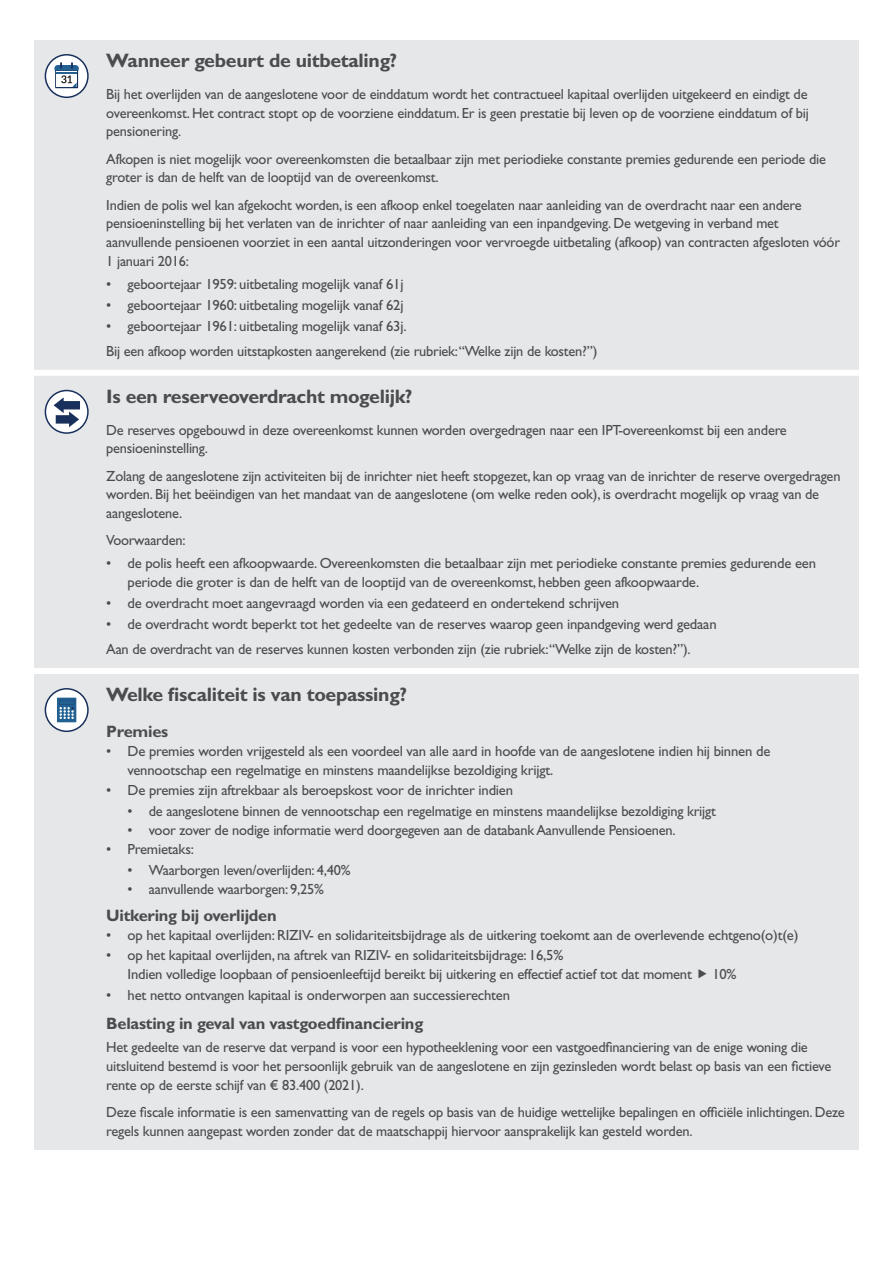
<style>
.page{position:relative;width:893px;height:1263px;background:#fff}
.page>*{position:absolute;margin:0;border:0;box-sizing:border-box;transform-origin:0 0}
.t1{font:700 19.5px "Gill Sans Std";letter-spacing:-.015em;color:#4b4c4d}
.t2{font:700 16.5px "Gill Sans Std";letter-spacing:-.015em;color:#4b4c4d}
.t3{font:14.7px/18.8px "Gill Sans Std";letter-spacing:-.015em;color:#4b4c4d}
</style>
<div class="page">
<div style="left:34px;top:40px;width:825px;height:1110px;background:#e6e7e9"></div>
<div style="left:34px;top:668px;width:68px;height:6px;background:#fff"></div>
<div style="left:102px;top:668px;width:757px;height:6px;background:#fff"></div>
<div style="left:34px;top:370px;width:68px;height:6px;background:#fff"></div>
<div style="left:102px;top:370px;width:757px;height:6px;background:#fff"></div>
<svg style="left:45px;top:54px;width:44px;height:44px"></svg>
<svg style="left:45px;top:390px;width:44px;height:44px"></svg>
<svg style="left:45px;top:688px;width:44px;height:44px"></svg>
<svg style="left:699px;top:969px;width:8px;height:9px"></svg>
<h1 class="t1" style="left:106px;top:49px;width:292px">Wanneer gebeurt de uitbetaling?</h1>
<p class="t3" style="left:106px;top:85px;width:704px;text-align:justify">Bij het overlijden van de aangeslotene voor de einddatum wordt het contractueel kapitaal overlijden uitgekeerd en eindigt de overeenkomst. Het contract stopt op de voorziene einddatum. Er is geen prestatie bij leven op de voorziene einddatum of bij pensionering.</p>
<p class="t3" style="left:106px;top:149px;width:721px">Afkopen is niet mogelijk voor overeenkomsten die betaalbaar zijn met periodieke constante premies gedurende een periode die groter is dan de helft van de looptijd van de overeenkomst.</p>
<p class="t3" style="left:106px;top:195px;width:735px">Indien de polis wel kan afgekocht worden, is een afkoop enkel toegelaten naar aanleiding van de overdracht naar een andere pensioeninstelling bij het verlaten van de inrichter of naar aanleiding van een inpandgeving. De wetgeving in verband met aanvullende pensioenen voorziet in een aantal uitzonderingen voor vervroegde uitbetaling (afkoop) van contracten afgesloten vóór 1 januari 2016:</p>
<p class="t3" style="left:106px;top:275px;width:299px">• geboortejaar 1959: uitbetaling mogelijk vanaf 61j</p>
<p class="t3" style="left:106px;top:295px;width:299px">• geboortejaar 1960: uitbetaling mogelijk vanaf 62j</p>
<p class="t3" style="left:106px;top:313px;width:493px;line-height:25.2px">• geboortejaar 1961: uitbetaling mogelijk vanaf 63j.<br>Bij een afkoop worden uitstapkosten aangerekend (zie rubriek:“Welke zijn de kosten?”)</p>
<h1 class="t1" style="left:106px;top:385px;width:308px">Is een reserveoverdracht mogelijk?</h1>
<p class="t3" style="left:106px;top:420px;width:682px">De reserves opgebouwd in deze overeenkomst kunnen worden overgedragen naar een IPT-overeenkomst bij een andere pensioeninstelling.</p>
<p class="t3" style="left:106px;top:466px;width:736px">Zolang de aangeslotene zijn activiteiten bij de inrichter niet heeft stopgezet, kan op vraag van de inrichter de reserve overgedragen worden. Bij het beëindigen van het mandaat van de aangeslotene (om welke reden ook), is overdracht mogelijk op vraag van de aangeslotene.</p>
<p class="t3" style="left:106px;top:531px;width:81px">Voorwaarden:</p>
<p class="t3" style="left:128px;top:554px;width:690px;text-indent:-21px">• de polis heeft een afkoopwaarde. Overeenkomsten die betaalbaar zijn met periodieke constante premies gedurende een periode die groter is dan de helft van de looptijd van de overeenkomst, hebben geen afkoopwaarde.</p>
<p class="t3" style="left:106px;top:594px;width:514px">• de overdracht moet aangevraagd worden via een gedateerd en ondertekend schrijven</p>
<p class="t3" style="left:106px;top:611px;width:612px;line-height:25px">• de overdracht wordt beperkt tot het gedeelte van de reserves waarop geen inpandgeving werd gedaan<br>Aan de overdracht van de reserves kunnen kosten verbonden zijn (zie rubriek:“Welke zijn de kosten?”).</p>
<h1 class="t1" style="left:106px;top:683px;width:302px">Welke fiscaliteit is van toepassing?</h1>
<p class="t2" style="left:106px;top:722px;width:63px">Premies</p>
<p class="t3" style="left:128px;top:742px;width:644px;text-indent:-21px">• De premies worden vrijgesteld als een voordeel van alle aard in hoofde van de aangeslotene indien hij binnen de vennootschap een regelmatige en minstens maandelijkse bezoldiging krijgt.</p>
<p class="t3" style="left:106px;top:781px;width:408px">• De premies zijn aftrekbaar als beroepskost voor de inrichter indien</p>
<p class="t3" style="left:128px;top:802px;width:590px">• de aangeslotene binnen de vennootschap een regelmatige en minstens maandelijkse bezoldiging krijgt</p>
<p class="t3" style="left:128px;top:821px;width:550px">• voor zover de nodige informatie werd doorgegeven aan de databank Aanvullende Pensioenen.</p>
<p class="t3" style="left:106px;top:840px;width:89px">• Premietaks:</p>
<p class="t3" style="left:128px;top:860px;width:225px">• Waarborgen leven/overlijden: 4,40%</p>
<p class="t3" style="left:128px;top:879px;width:198px">• aanvullende waarborgen: 9,25%</p>
<p class="t2" style="left:106px;top:905px;width:172px">Uitkering bij overlijden</p>
<p class="t3" style="left:106px;top:925px;width:694px">• op het kapitaal overlijden: RIZIV- en solidariteitsbijdrage als de uitkering toekomt aan de overlevende echtgeno(o)t(e)</p>
<p class="t3" style="left:128px;top:946px;width:566px;text-indent:-21px">• op het kapitaal overlijden, na aftrek van RIZIV- en solidariteitsbijdrage: 16,5%<br>Indien volledige loopbaan of pensioenleeftijd bereikt bij uitkering en effectief actief tot dat moment</p>
<p class="t3" style="left:712px;top:965px;width:26px">10%</p>
<p class="t3" style="left:106px;top:986px;width:405px">• het netto ontvangen kapitaal is onderworpen aan successierechten</p>
<p class="t2" style="left:106px;top:1014px;width:318px">Belasting in geval van vastgoedfinanciering</p>
<p class="t3" style="left:106px;top:1038px;width:726px">Het gedeelte van de reserve dat verpand is voor een hypotheeklening voor een vastgoedfinanciering van de enige woning die uitsluitend bestemd is voor het persoonlijk gebruik van de aangeslotene en zijn gezinsleden wordt belast op basis van een fictieve rente op de eerste schijf van € 83.400 (2021).</p>
<p class="t3" style="left:106px;top:1103px;width:740px">Deze fiscale informatie is een samenvatting van de regels op basis van de huidige wettelijke bepalingen en officiële inlichtingen. Deze regels kunnen aangepast worden zonder dat de maatschappij hiervoor aansprakelijk kan gesteld worden.</p>
</div>
